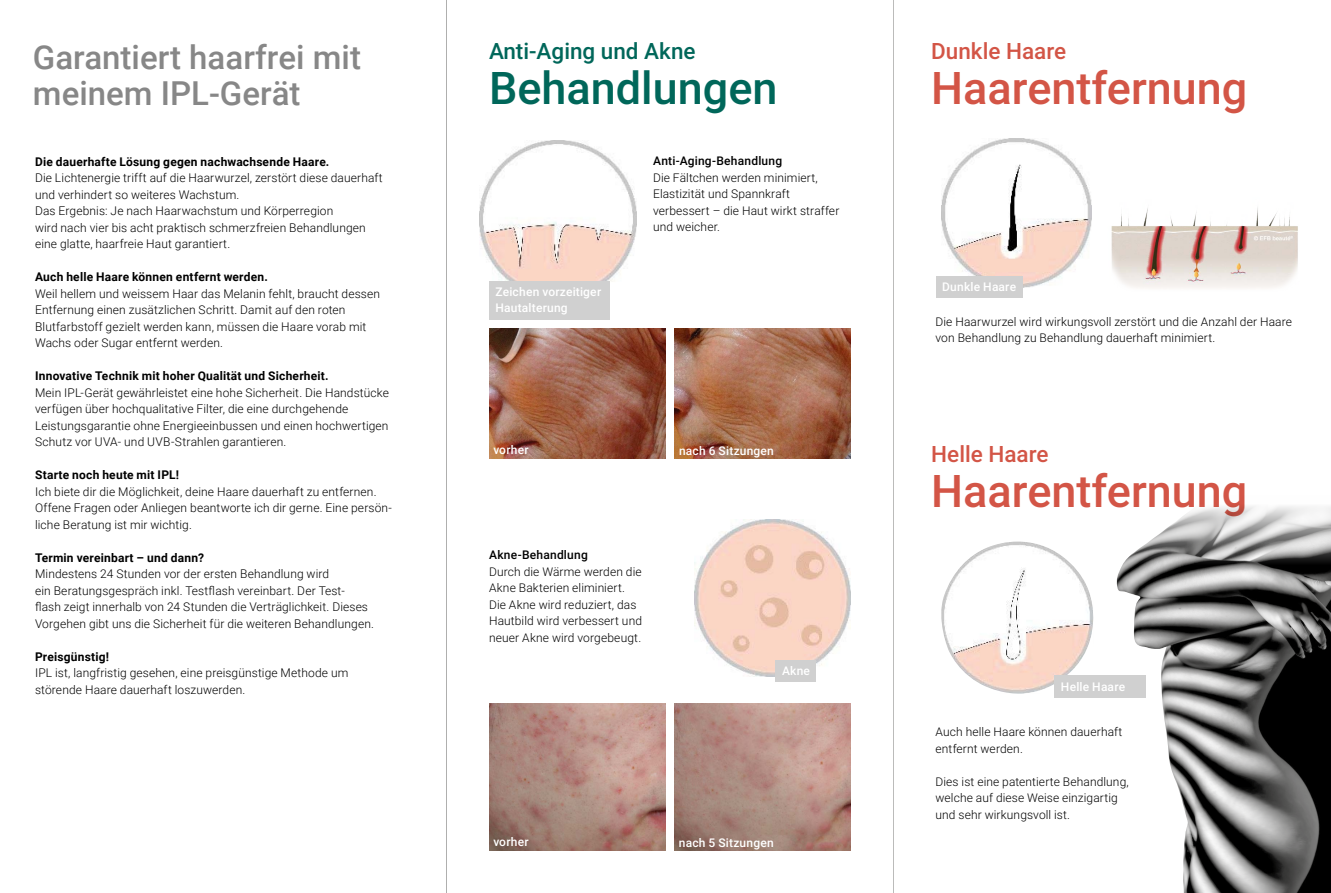
<style>
.page{position:relative;width:1331px;height:893px;background:#fff}
.page>*{position:absolute;margin:0;border:0;box-sizing:border-box;transform-origin:0 0}
.t1{font:500 45px "Roboto";color:#d35546}
.t2{font:500 45px "Roboto";color:#00675a}
.t3{font:500 33px/36px "Roboto";color:#878787}
.t4{font:500 22.5px "Roboto";color:#d35546}
.t5{font:500 22.5px "Roboto";color:#00675a}
.t6{font:300 12px/16.5px "Roboto";letter-spacing:.01em;color:#000}
.t7{font:700 12px "Roboto";letter-spacing:.015em;color:#000}
.t8{font:500 12px/15.8px "Roboto";letter-spacing:.02em;color:#fff}
.t9{font:500 12px "Roboto";letter-spacing:.02em;color:#000}
</style>
<div class="page">
<img style="left:480px;top:140px;width:156px;height:141px">
<div style="left:489px;top:281px;width:121px;height:38px;background:#d0d0d0"></div>
<img style="left:694px;top:520px;width:157px;height:156px">
<div style="left:776px;top:660px;width:40px;height:22px;background:#d0d0d0"></div>
<img style="left:489px;top:704px;width:176px;height:146px">
<img style="left:674px;top:704px;width:176px;height:146px">
<img style="left:674px;top:329px;width:176px;height:129px">
<img style="left:489px;top:329px;width:177px;height:129px">
<img style="left:1091px;top:200px;width:207px;height:88px">
<img style="left:942px;top:139px;width:149px;height:149px">
<div style="left:936px;top:276px;width:87px;height:22px;background:#d0d0d0"></div>
<img style="left:1116px;top:506px;width:215px;height:387px">
<img style="left:941px;top:541px;width:153px;height:153px">
<div style="left:1055px;top:675px;width:91px;height:22px;background:#d0d0d0"></div>
<hr style="left:893px;top:0;width:1px;height:893px;background:#9d9d9c">
<hr style="left:446px;top:0;width:1px;height:893px;background:#9d9d9c">
<h2 class="t3" style="left:33px;top:38px;width:330px">Garantiert haarfrei mit meinem IPL-Gerät</h2>
<p class="t7" style="left:35px;top:153px;width:296px">Die dauerhafte Lösung gegen nachwachsende Haare.</p>
<p class="t6" style="left:35px;top:169px;width:349px">Die Lichtenergie trifft auf die Haarwurzel, zerstört diese dauerhaft und verhindert so weiteres Wachstum.<br>Das Ergebnis: Je nach Haarwachstum und Körperregion<br>wird nach vier bis acht praktisch schmerzfreien Behandlungen eine glatte, haarfreie Haut garantiert.</p>
<p class="t7" style="left:35px;top:268px;width:234px">Auch helle Haare können entfernt werden.</p>
<p class="t6" style="left:35px;top:285px;width:346px">Weil hellem und weissem Haar das Melanin fehlt, braucht dessen Entfernung einen zusätzlichen Schritt. Damit auf den roten Blutfarbstoff gezielt werden kann, müssen die Haare vorab mit Wachs oder Sugar entfernt werden.</p>
<p class="t7" style="left:35px;top:367px;width:295px">Innovative Technik mit hoher Qualität und Sicherheit.</p>
<p class="t6" style="left:35px;top:384px;width:355px">Mein IPL-Gerät gewährleistet eine hohe Sicherheit. Die Handstücke verfügen über hochqualitative Filter, die eine durchgehende Leistungsgarantie ohne Energieeinbussen und einen hochwertigen Schutz vor UVA- und UVB-Strahlen garantieren.</p>
<p class="t7" style="left:35px;top:466px;width:146px">Starte noch heute mit IPL!</p>
<p class="t6" style="left:35px;top:483px;width:358px">Ich biete dir die Möglichkeit, deine Haare dauerhaft zu entfernen.<br>Offene Fragen oder Anliegen beantworte ich dir gerne. Eine persön&shy;liche Beratung ist mir wichtig.</p>
<p class="t7" style="left:35px;top:549px;width:170px">Termin vereinbart – und dann?</p>
<p class="t6" style="left:35px;top:565px;width:340px">Mindestens 24 Stunden vor der ersten Behandlung wird<br>ein Beratungsgespräch inkl. Testflash vereinbart. Der Test-<br>flash zeigt innerhalb von 24 Stunden die Verträglichkeit. Dieses Vorgehen gibt uns die Sicherheit für die weiteren Behandlungen.</p>
<p class="t7" style="left:35px;top:648px;width:76px">Preisgünstig!</p>
<p class="t6" style="left:35px;top:664px;width:315px">IPL ist, langfristig gesehen, eine preisgünstige Methode um störende Haare dauerhaft loszuwerden.</p>
<h3 class="t5" style="left:489px;top:36px;width:208px">Anti-Aging und Akne</h3>
<h1 class="t2" style="left:489px;top:57px;width:290px">Behandlungen</h1>
<p class="t8" style="left:495px;top:284px;width:107px">Zeichen vorzeitiger<br>Hautalterung</p>
<p class="t9" style="left:653px;top:153px;width:131px">Anti-Aging-Behandlung</p>
<p class="t6" style="left:653px;top:169px;width:188px">Die Fältchen werden minimiert,<br>Elastizität und Spannkraft verbessert – die Haut wirkt straffer und weicher.</p>
<p class="t8" style="left:493px;top:442px;width:37px">vorher</p>
<p class="t9" style="left:489px;top:547px;width:100px">Akne-Behandlung</p>
<p class="t6" style="left:489px;top:563px;width:155px">Durch die Wärme werden die<br>Akne Bakterien eliminiert.<br>Die Akne wird reduziert, das<br>Hautbild wird verbessert und neuer Akne wird vorgebeugt.</p>
<p class="t8" style="left:679px;top:442px;width:96px">nach 6 Sitzungen</p>
<p class="t8" style="left:782px;top:663px;width:29px">Akne</p>
<p class="t8" style="left:493px;top:833px;width:37px">vorher</p>
<p class="t8" style="left:679px;top:834px;width:96px">nach 5 Sitzungen</p>
<h3 class="t4" style="left:931px;top:36px;width:136px">Dunkle Haare</h3>
<h1 class="t1" style="left:931px;top:57px;width:318px">Haarentfernung</h1>
<p class="t8" style="left:942px;top:279px;width:76px">Dunkle Haare</p>
<p class="t6" style="left:935px;top:313px;width:358px">Die Haarwurzel wird wirkungsvoll zerstört und die Anzahl der Haare von Behandlung zu Behandlung dauerhaft minimiert.</p>
<h3 class="t4" style="left:931px;top:439px;width:119px">Helle Haare</h3>
<h1 class="t1" style="left:931px;top:460px;width:318px">Haarentfernung</h1>
<p class="t8" style="left:1061px;top:678px;width:66px">Helle Haare</p>
<p class="t6" style="left:935px;top:723px;width:188px">Auch helle Haare können dauerhaft entfernt werden.</p>
<p class="t6" style="left:935px;top:773px;width:195px">Dies ist eine patentierte Behandlung, welche auf diese Weise einzigartig und sehr wirkungsvoll ist.</p>
</div>
